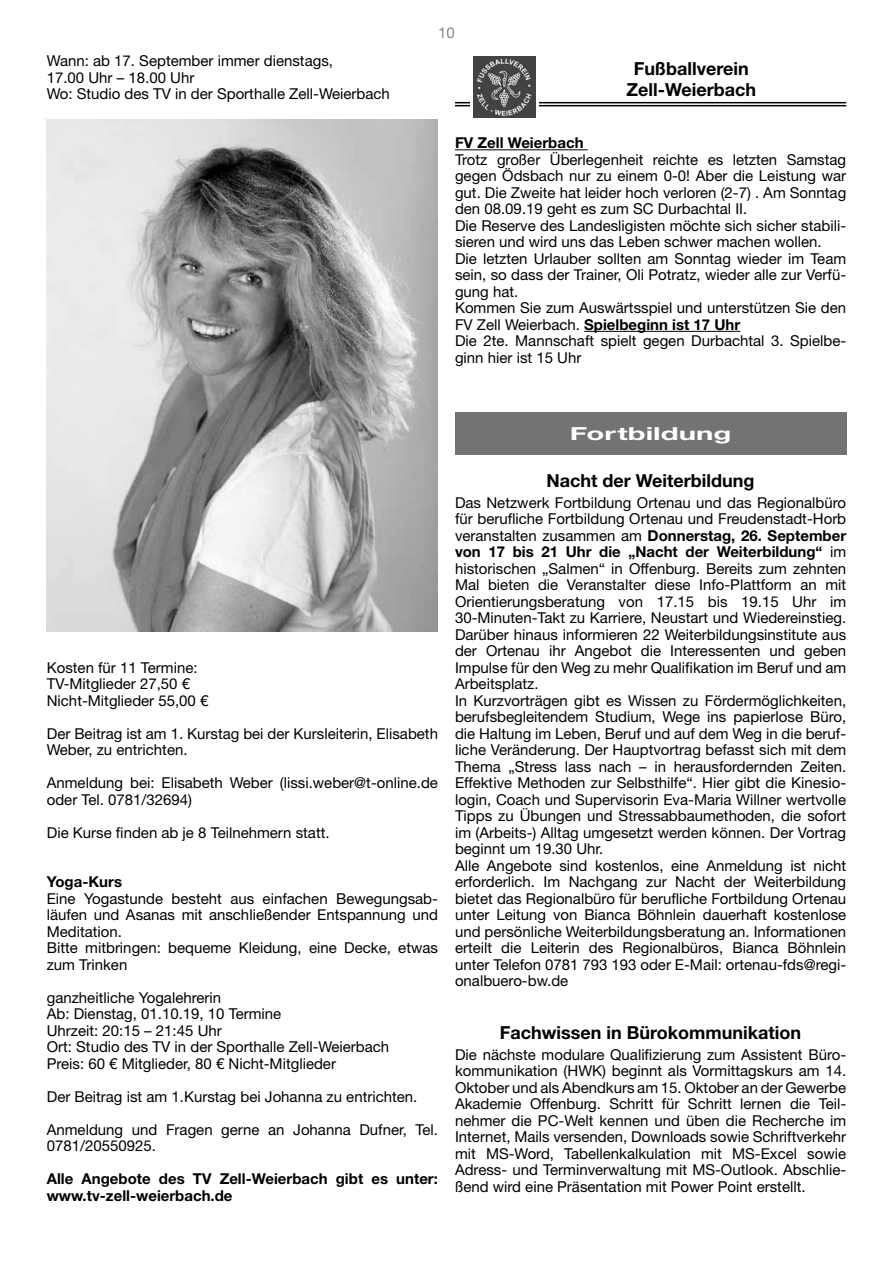
<style>
.page{position:relative;width:893px;height:1263px;background:#fff}
.page>*{position:absolute;margin:0;border:0;box-sizing:border-box;transform-origin:0 0}
.t1{font:700 18px "Helvetica Neue LT Std";color:#000}
.t2{font:700 18px/21px "Helvetica Neue";color:#000;text-align:center}
.t3{font:700 18px "Helvetica Neue CE";color:#fff;scale:1.63 1}
.t4{font:15px/16.5px "Helvetica Neue LT Std";color:#000}
.t5{font:700 15px/16.5px "Helvetica Neue LT Std";color:#000}
.t6{font:15px "Helvetica Neue LT Std";color:#878787}
.s1{font-weight:700}
</style>
<div class="page">
<img style="left:47px;top:120px;width:391px;height:511px">
<hr style="left:455px;top:149px;width:133px;height:1px;background:#000">
<hr style="left:584px;top:331px;width:156px;height:1px;background:#000">
<hr style="left:455px;top:102px;width:391px;height:1px;background:#000">
<hr style="left:455px;top:105px;width:391px;height:1px;background:#000">
<div style="left:470px;top:55px;width:69px;height:64px;background:#fff"></div>
<img style="left:473px;top:56px;width:63px;height:62px">
<div style="left:455px;top:412px;width:391px;height:43px;background:#737373"></div>
<p class="t4" style="left:47px;top:52px;width:345px">Wann: ab 17. September immer dienstags,<br>17.00 Uhr – 18.00 Uhr<br>Wo: Studio des TV in der Sporthalle Zell-Weierbach</p>
<p class="t6" style="left:438px;top:24px;width:18px">10</p>
<p class="t2" style="left:627px;top:58px;width:131px">Fußballverein<br>Zell-Weierbach</p>
<p class="t5" style="left:455px;top:134px;width:130px">FV Zell Weierbach</p>
<p class="t4" style="left:455px;top:151px;width:393px">Trotz großer Überlegenheit reichte es letzten Samstag gegen Ödsbach nur zu einem 0-0! Aber die Leistung war gut. Die Zweite hat leider hoch verloren (2-7) . Am Sonntag den 08.09.19 geht es zum SC Durbachtal II.<br>Die Reserve des Landesligisten möchte sich sicher stabili&shy;sieren und wird uns das Leben schwer machen wollen.<br>Die letzten Urlauber sollten am Sonntag wieder im Team sein, so dass der Trainer, Oli Potratz, wieder alle zur Verfü&shy;gung hat.<br>Kommen Sie zum Auswärtsspiel und unterstützen Sie den FV Zell Weierbach. <span class="s1">Spielbeginn ist 17 Uhr<br></span>Die 2te. Mannschaft spielt gegen Durbachtal 3. Spielbe&shy;ginn hier ist 15 Uhr</p>
<p class="t4" style="left:47px;top:659px;width:163px">Kosten für 11 Termine:<br>TV-Mitglieder 27,50 €<br>Nicht-Mitglieder 55,00 €</p>
<p class="t4" style="left:47px;top:725px;width:393px">Der Beitrag ist am 1. Kurstag bei der Kursleiterin, Elisabeth<br>Weber, zu entrichten.</p>
<p class="t4" style="left:47px;top:775px;width:393px">Anmeldung bei: Elisabeth Weber (lissi.weber@t-online.de oder Tel. 0781/32694)</p>
<p class="t4" style="left:47px;top:824px;width:284px">Die Kurse finden ab je 8 Teilnehmern statt.</p>
<p class="t5" style="left:47px;top:873px;width:77px">Yoga-Kurs</p>
<p class="t4" style="left:47px;top:890px;width:393px">Eine Yogastunde besteht aus einfachen Bewegungsab&shy;läufen und Asanas mit anschließender Entspannung und Meditation.<br>Bitte mitbringen: bequeme Kleidung, eine Decke, etwas zum Trinken</p>
<p class="t4" style="left:47px;top:989px;width:344px">ganzheitliche Yogalehrerin<br>Ab: Dienstag, 01.10.19, 10 Termine<br>Uhrzeit: 20:15 – 21:45 Uhr<br>Ort: Studio des TV in der Sporthalle Zell-Weierbach Preis: 60 € Mitglieder, 80 € Nicht-Mitglieder</p>
<p class="t4" style="left:47px;top:1088px;width:372px">Der Beitrag ist am 1.Kurstag bei Johanna zu entrichten.</p>
<p class="t4" style="left:47px;top:1121px;width:393px">Anmeldung und Fragen gerne an Johanna Dufner, Tel.<br>0781/20550925.</p>
<p class="t5" style="left:47px;top:1170px;width:393px">Alle Angebote des TV Zell-Weierbach gibt es unter: www.tv-zell-weierbach.de</p>
<p class="t3" style="left:570px;top:423px;width:101px">Fortbildung</p>
<p class="t1" style="left:547px;top:470px;width:209px">Nacht der Weiterbildung</p>
<p class="t4" style="left:455px;top:494px;width:393px">Das Netzwerk Fortbildung Ortenau und das Regionalbüro für berufliche Fortbildung Ortenau und Freudenstadt-Horb veranstalten zusammen am <span class="s1">Donnerstag, 26. September von 17 bis 21 Uhr die „Nacht der Weiterbildung“</span> im historischen „Salmen“ in Offenburg. Bereits zum zehnten Mal bieten die Veranstalter diese Info-Plattform an mit Orientierungsberatung von 17.15 bis 19.15 Uhr im 30-Minuten-Takt zu Karriere, Neustart und Wiedereinstieg.<br>Darüber hinaus informieren 22 Weiterbildungsinstitute aus der Ortenau ihr Angebot die Interessenten und geben Impulse für den Weg zu mehr Qualifikation im Beruf und am Arbeitsplatz.<br>In Kurzvorträgen gibt es Wissen zu Fördermöglichkeiten, berufsbegleitendem Studium, Wege ins papierlose Büro, die Haltung im Leben, Beruf und auf dem Weg in die beruf&shy;liche Veränderung. Der Hauptvortrag befasst sich mit dem Thema „Stress lass nach – in herausfordernden Zeiten.<br>Effektive Methoden zur Selbsthilfe“. Hier gibt die Kinesio&shy;login, Coach und Supervisorin Eva-Maria Willner wertvolle Tipps zu Übungen und Stressabbaumethoden, die sofort im (Arbeits-) Alltag umgesetzt werden können. Der Vortrag beginnt um 19.30 Uhr.<br>Alle Angebote sind kostenlos, eine Anmeldung ist nicht erforderlich. Im Nachgang zur Nacht der Weiterbildung bietet das Regionalbüro für berufliche Fortbildung Ortenau unter Leitung von Bianca Böhnlein dauerhaft kostenlose und persönliche Weiterbildungsberatung an. Informationen erteilt die Leiterin des Regionalbüros, Bianca Böhnlein unter Telefon 0781 793 193 oder E-Mail: ortenau-fds@regi&shy;onalbuero-bw.de</p>
<p class="t1" style="left:500px;top:1021px;width:303px">Fachwissen in Bürokommunikation</p>
<p class="t4" style="left:455px;top:1046px;width:393px;text-align:justify">Die nächste modulare Qualifizierung zum Assistent Büro&shy;kommunikation (HWK) beginnt als Vormittagskurs am 14.<br>Oktober und als Abendkurs am 15. Oktober an der Gewerbe Akademie Offenburg. Schritt für Schritt lernen die Teil&shy;nehmer die PC-Welt kennen und üben die Recherche im Internet, Mails versenden, Downloads sowie Schriftverkehr mit MS-Word, Tabellenkalkulation mit MS-Excel sowie Adress- und Terminverwaltung mit MS-Outlook. Abschlie&shy;ßend wird eine Präsentation mit Power Point erstellt.</p>
</div>
